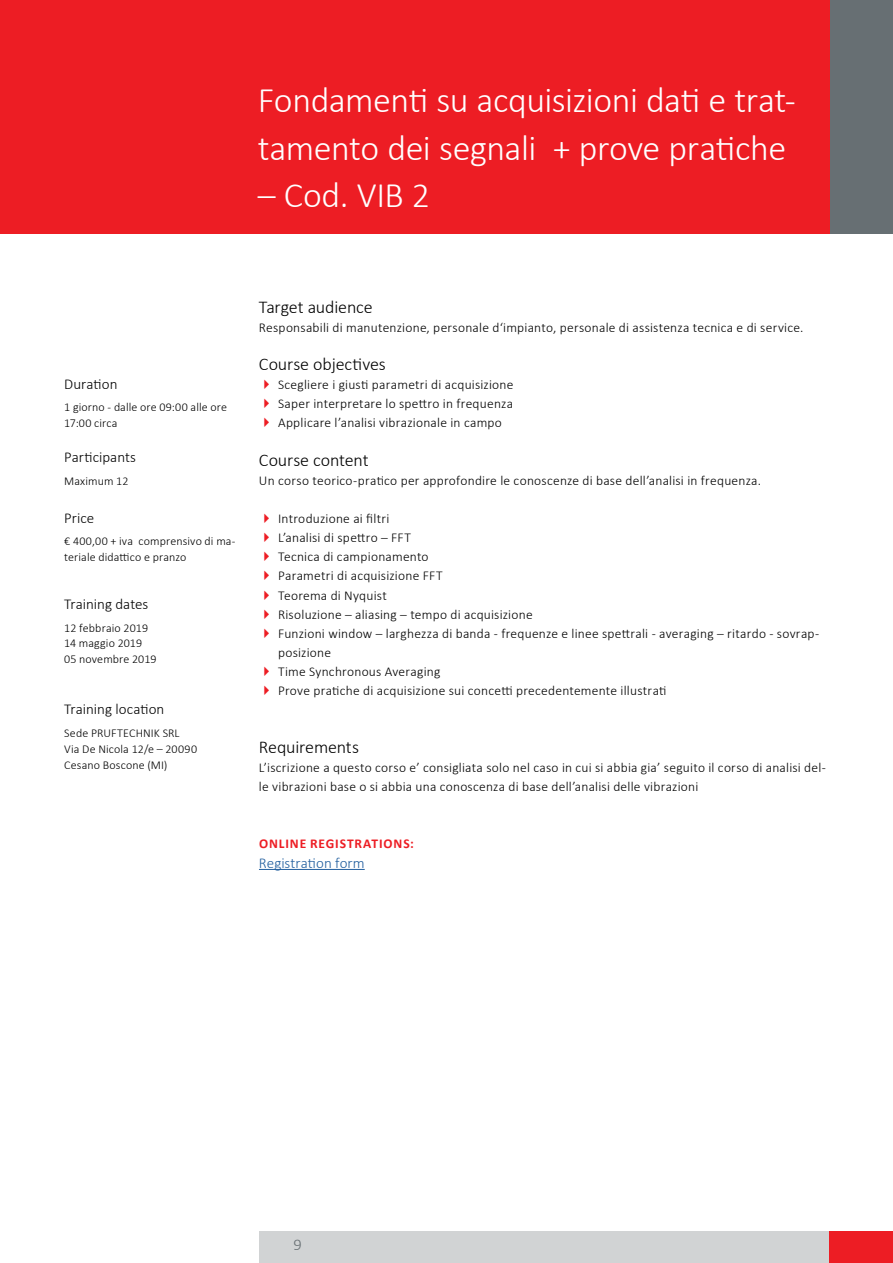
<style>
.page{position:relative;width:893px;height:1263px;background:#fff}
.page>*{position:absolute;margin:0;border:0;box-sizing:border-box;transform-origin:0 0}
.t1{font:300 36px/47.8px "Calibri";letter-spacing:-.015em;color:#fff}
.t2{font:300 18px "Calibri";letter-spacing:-.005em;color:#000}
.t3{font:300 16.5px "Calibri";color:#676f73}
.t4{font:300 15px "Calibri";color:#000}
.t5{font:300 15px "Calibri";color:#215e9e}
.t6{font:300 13.5px/19.2px "Calibri";letter-spacing:.015em;color:#000}
.t7{font:700 13.5px "Calibri";letter-spacing:.065em;color:#ed1d24}
.t8{font:300 12px/15.9px "Calibri";letter-spacing:.01em;color:#000}
</style>
<div class="page">
<div style="left:829px;top:0;width:64px;height:234px;background:#676f73"></div>
<div style="left:259px;top:1231px;width:570px;height:32px;background:#d1d3d4"></div>
<div style="left:829px;top:1231px;width:64px;height:32px;background:#ed1d24"></div>
<div style="left:0;top:0;width:829px;height:234px;background:#ed1d24"></div>
<hr style="left:259px;top:869px;width:106px;height:1px;background:#215e9e">
<h1 class="t1" style="left:258px;top:75px;width:540px">Fondamenti su acquisizioni dati e trat&shy;tamento dei segnali + prove pratiche</h1>
<h1 class="t1" style="left:258px;top:171px;width:174px">– Cod. VIB 2</h1>
<p class="t4" style="left:64px;top:375px;width:55px">Duration</p>
<p class="t8" style="left:64px;top:399px;width:164px">1 giorno - dalle ore 09:00 alle ore<br>17:00 circa</p>
<p class="t4" style="left:64px;top:448px;width:73px">Participants</p>
<p class="t8" style="left:64px;top:473px;width:66px">Maximum 12</p>
<p class="t4" style="left:64px;top:509px;width:32px">Price</p>
<p class="t8" style="left:64px;top:533px;width:173px">€ 400,00 + iva comprensivo di ma&shy;teriale didattico e pranzo</p>
<p class="t4" style="left:64px;top:595px;width:86px">Training dates</p>
<p class="t8" style="left:64px;top:619px;width:94px">12 febbraio 2019<br>14 maggio 2019<br>05 novembre 2019</p>
<p class="t4" style="left:64px;top:700px;width:102px">Training location</p>
<p class="t8" style="left:64px;top:725px;width:134px">Sede PRUFTECHNIK SRL<br>Via De Nicola 12/e – 20090<br>Cesano Boscone (MI)</p>
<h2 class="t2" style="left:259px;top:295px;width:115px">Target audience</h2>
<p class="t6" style="left:259px;top:317px;width:546px">Responsabili di manutenzione, personale d‘impianto, personale di assistenza tecnica e di service.</p>
<h2 class="t2" style="left:259px;top:353px;width:128px">Course objectives</h2>
<p class="t6" style="left:278px;top:375px;width:237px;text-align:justify">Scegliere i giusti parametri di acquisizione Saper interpretare lo spettro in frequenza Applicare l’analisi vibrazionale in campo</p>
<h2 class="t2" style="left:259px;top:448px;width:111px">Course content</h2>
<p class="t6" style="left:259px;top:471px;width:504px">Un corso teorico-pratico per approfondire le conoscenze di base dell’analisi in frequenza.</p>
<p class="t6" style="left:278px;top:509px;width:543px">Introduzione ai filtri<br>L’analisi di spettro – FFT<br>Tecnica di campionamento<br>Parametri di acquisizione FFT<br>Teorema di Nyquist<br>Risoluzione – aliasing – tempo di acquisizione<br>Funzioni window – larghezza di banda - frequenze e linee spettrali - averaging – ritardo - sovrap&shy;posizione<br>Time Synchronous Averaging<br>Prove pratiche di acquisizione sui concetti precedentemente illustrati</p>
<h2 class="t2" style="left:259px;top:735px;width:102px">Requirements</h2>
<p class="t6" style="left:259px;top:758px;width:568px">L’iscrizione a questo corso e’ consigliata solo nel caso in cui si abbia gia’ seguito il corso di analisi del&shy;le vibrazioni base o si abbia una conoscenza di base dell’analisi delle vibrazioni</p>
<p class="t7" style="left:259px;top:834px;width:156px">ONLINE REGISTRATIONS:</p>
<p class="t5" style="left:259px;top:853px;width:107px">Registration form</p>
<p class="t3" style="left:293px;top:1234px;width:10px">9</p>
</div>
